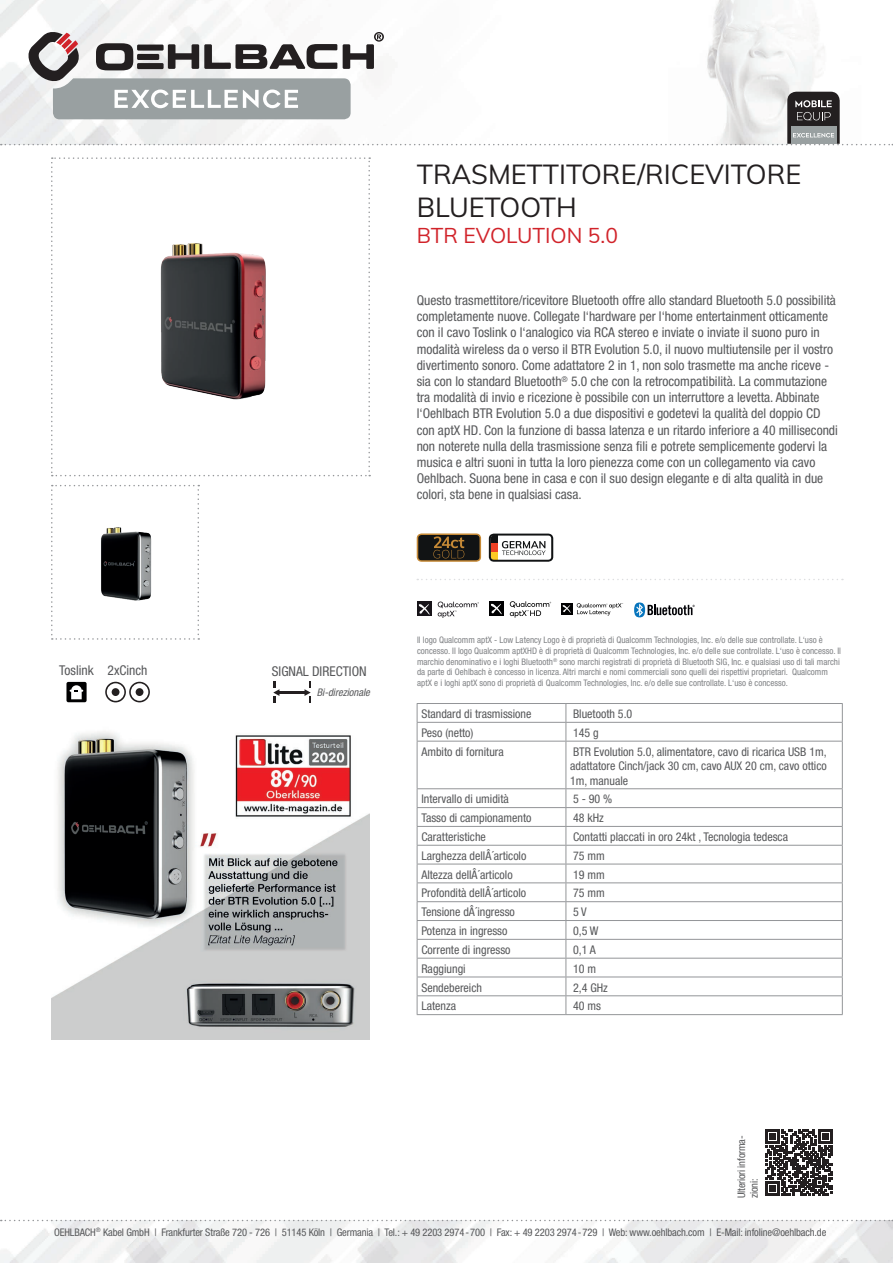
<style>
.page{position:relative;width:893px;height:1263px;background:#fff}
.page>*{position:absolute;margin:0;border:0;box-sizing:border-box;transform-origin:0 0}
.t1{font:27px/32.4px "Muli";color:#231f20}
.t2{font:21px "Muli";color:#d1232a}
.t3{font:condensed 13.5px/16.2px "Helvetica Neue LTW1 G";color:#57585a}
.t4{font:condensed 12px/14.4px "Helvetica Neue LTW1 G";color:#57585a;text-align:justify}
.t5{font:condensed 10.5px/12.6px "Helvetica Neue LTW1 G";letter-spacing:-.01em;color:#57585a}
.t6{font:italic condensed 10.5px "Helvetica Neue LTW1 G";color:#57585a}
.t7{font:condensed 9px/10.8px "Helvetica Neue LTW1 G";color:#808285}
</style>
<div class="page">
<img style="left:0;top:1220px;width:893px;height:43px">
<img style="left:0;top:0;width:818px;height:145px">
<svg style="left:1px;top:1220px;width:892px;height:1px"></svg>
<svg style="left:51px;top:157px;width:319px;height:319px"></svg>
<svg style="left:51px;top:485px;width:148px;height:155px"></svg>
<svg style="left:417px;top:533px;width:64px;height:29px;background:#433623"></svg>
<svg style="left:438px;top:601px;width:41px;height:17px"></svg>
<div style="left:417px;top:601px;width:14px;height:15px;background:#171419"></div>
<svg style="left:418px;top:604px;width:12px;height:11px"></svg>
<div style="left:489px;top:601px;width:15px;height:15px;background:#000001"></div>
<svg style="left:491px;top:603px;width:11px;height:11px"></svg>
<svg style="left:510px;top:601px;width:41px;height:17px"></svg>
<div style="left:561px;top:603px;width:11px;height:11px;background:#000001"></div>
<svg style="left:562px;top:605px;width:9px;height:8px"></svg>
<svg style="left:577px;top:603px;width:46px;height:12px"></svg>
<svg style="left:634px;top:602px;width:61px;height:15px"></svg>
<svg style="left:489px;top:534px;width:64px;height:28px"></svg>
<img style="left:51px;top:731px;width:319px;height:309px">
<svg style="left:66px;top:682px;width:21px;height:20px"></svg>
<svg style="left:105px;top:682px;width:45px;height:20px"></svg>
<div style="left:136px;top:688px;width:7px;height:8px;background:#231f20;border-radius:50%"></div>
<hr style="left:279px;top:691px;width:26px;height:3px;background:#231f20">
<svg style="left:273px;top:681px;width:6px;height:22px"></svg>
<svg style="left:304px;top:681px;width:7px;height:22px"></svg>
<svg style="left:417px;top:579px;width:426px;height:1px"></svg>
<svg style="left:766px;top:1129px;width:66px;height:67px"></svg>
<svg style="left:1px;top:31px;width:892px;height:114px"></svg>
<svg style="left:417px;top:703px;width:426px;height:38px"></svg>
<hr style="left:417px;top:741px;width:149px;height:1px;background:#939598">
<hr style="left:417px;top:741px;width:1px;height:47px;background:#939598">
<hr style="left:566px;top:741px;width:277px;height:1px;background:#939598">
<hr style="left:566px;top:741px;width:1px;height:47px;background:#939598">
<hr style="left:842px;top:741px;width:1px;height:47px;background:#939598">
<hr style="left:417px;top:788px;width:149px;height:1px;background:#939598">
<hr style="left:566px;top:788px;width:277px;height:1px;background:#939598">
<hr style="left:417px;top:807px;width:149px;height:1px;background:#939598">
<hr style="left:566px;top:807px;width:277px;height:1px;background:#939598">
<hr style="left:417px;top:826px;width:149px;height:1px;background:#939598">
<hr style="left:566px;top:826px;width:277px;height:1px;background:#939598">
<hr style="left:417px;top:845px;width:149px;height:1px;background:#939598">
<hr style="left:566px;top:845px;width:277px;height:1px;background:#939598">
<hr style="left:417px;top:864px;width:149px;height:1px;background:#939598">
<hr style="left:566px;top:864px;width:277px;height:1px;background:#939598">
<hr style="left:417px;top:882px;width:149px;height:1px;background:#939598">
<hr style="left:566px;top:882px;width:277px;height:1px;background:#939598">
<hr style="left:417px;top:901px;width:149px;height:1px;background:#939598">
<hr style="left:566px;top:901px;width:277px;height:1px;background:#939598">
<hr style="left:417px;top:920px;width:149px;height:1px;background:#939598">
<hr style="left:566px;top:920px;width:277px;height:1px;background:#939598">
<hr style="left:417px;top:939px;width:149px;height:1px;background:#939598">
<hr style="left:566px;top:939px;width:277px;height:1px;background:#939598">
<hr style="left:417px;top:958px;width:149px;height:1px;background:#939598">
<hr style="left:566px;top:958px;width:277px;height:1px;background:#939598">
<hr style="left:417px;top:976px;width:149px;height:1px;background:#939598">
<hr style="left:566px;top:976px;width:277px;height:1px;background:#939598">
<hr style="left:417px;top:995px;width:149px;height:1px;background:#939598">
<svg style="left:417px;top:789px;width:1px;height:225px"></svg>
<hr style="left:566px;top:995px;width:277px;height:1px;background:#939598">
<svg style="left:566px;top:789px;width:1px;height:225px"></svg>
<svg style="left:842px;top:789px;width:1px;height:225px"></svg>
<hr style="left:417px;top:1014px;width:149px;height:1px;background:#939598">
<hr style="left:566px;top:1014px;width:277px;height:1px;background:#939598">
<h1 class="t1" style="left:417px;top:157px;width:386px">TRASMETTITORE/RICEVITORE<br>BLUETOOTH</h1>
<h2 class="t2" style="left:417px;top:221px;width:203px">BTR EVOLUTION 5.0</h2>
<p class="t3" style="left:417px;top:292px;width:423px">Questo trasmettitore/ricevitore Bluetooth offre allo standard Bluetooth 5.0 possibilità completamente nuove. Collegate l‘hardware per l‘home entertainment otticamente con il cavo Toslink o l‘analogico via RCA stereo e inviate o inviate il suono puro in modalità wireless da o verso il BTR Evolution 5.0, il nuovo multiutensile per il vostro divertimento sonoro. Come adattatore 2 in 1, non solo trasmette ma anche riceve - sia con lo standard Bluetooth<sup>®</sup> 5.0 che con la retrocompatibilità. La commutazione tra modalità di invio e ricezione è possibile con un interruttore a levetta. Abbinate l‘Oehlbach BTR Evolution 5.0 a due dispositivi e godetevi la qualità del doppio CD con aptX HD. Con la funzione di bassa latenza e un ritardo inferiore a 40 millisecondi non noterete nulla della trasmissione senza fili e potrete semplicemente godervi la musica e altri suoni in tutta la loro pienezza come con un collegamento via cavo Oehlbach. Suona bene in casa e con il suo design elegante e di alta qualità in due colori, sta bene in qualsiasi casa.</p>
<p class="t3" style="left:59px;top:662px;width:90px">Toslink 2xCinch</p>
<p class="t3" style="left:272px;top:663px;width:96px">SIGNAL DIRECTION</p>
<p class="t6" style="left:317px;top:686px;width:57px">Bi-direzionale</p>
<p class="t7" style="left:417px;top:634px;width:425px">Il logo Qualcomm aptX - Low Latency Logo è di proprietà di Qualcomm Technologies, Inc. e/o delle sue controllate. L‘uso è concesso. Il logo Qualcomm aptXHD è di proprietà di Qualcomm Technologies, Inc. e/o delle sue controllate. L‘uso è concesso. Il marchio denominativo e i loghi Bluetooth<sup>®</sup> sono marchi registrati di proprietà di Bluetooth SIG, Inc. e qualsiasi uso di tali marchi da parte di Oehlbach è concesso in licenza. Altri marchi e nomi commerciali sono quelli dei rispettivi proprietari. Qualcomm aptX e i loghi aptX sono di proprietà di Qualcomm Technologies, Inc. e/o delle sue controllate. L‘uso è concesso.</p>
<p class="t4" style="left:421px;top:707px;width:112px">Standard di trasmissione</p>
<p class="t4" style="left:573px;top:707px;width:61px">Bluetooth 5.0</p>
<p class="t4" style="left:421px;top:725px;width:54px">Peso (netto)</p>
<p class="t4" style="left:573px;top:725px;width:27px">145 g</p>
<p class="t4" style="left:421px;top:744px;width:84px">Ambito di fornitura</p>
<p class="t4" style="left:570px;top:744px;width:258px">BTR Evolution 5.0, alimentatore, cavo di ricarica USB 1m, adattatore Cinch/jack 30 cm, cavo AUX 20 cm, cavo ottico 1m, manuale</p>
<p class="t4" style="left:421px;top:792px;width:89px">Intervallo di umidità</p>
<p class="t4" style="left:573px;top:792px;width:41px">5 - 90 %</p>
<p class="t4" style="left:421px;top:811px;width:112px">Tasso di campionamento</p>
<p class="t4" style="left:573px;top:811px;width:32px">48 kHz</p>
<p class="t4" style="left:421px;top:829px;width:66px">Caratteristiche</p>
<p class="t4" style="left:573px;top:829px;width:216px">Contatti placcati in oro 24kt , Tecnologia tedesca</p>
<p class="t4" style="left:421px;top:848px;width:107px">Larghezza dellÂ´articolo</p>
<p class="t4" style="left:573px;top:848px;width:33px">75 mm</p>
<p class="t4" style="left:421px;top:867px;width:93px">Altezza dellÂ´articolo</p>
<p class="t4" style="left:573px;top:867px;width:33px">19 mm</p>
<p class="t4" style="left:421px;top:886px;width:106px">Profondità dellÂ´articolo</p>
<p class="t4" style="left:573px;top:886px;width:33px">75 mm</p>
<p class="t4" style="left:421px;top:905px;width:95px">Tensione dÂ´ingresso</p>
<p class="t4" style="left:573px;top:905px;width:15px">5 V</p>
<p class="t4" style="left:421px;top:924px;width:88px">Potenza in ingresso</p>
<p class="t4" style="left:573px;top:924px;width:27px">0,5 W</p>
<p class="t4" style="left:421px;top:942px;width:91px">Corrente di ingresso</p>
<p class="t4" style="left:573px;top:942px;width:24px">0,1 A</p>
<p class="t4" style="left:421px;top:961px;width:46px">Raggiungi</p>
<p class="t4" style="left:573px;top:961px;width:25px">10 m</p>
<p class="t4" style="left:421px;top:980px;width:62px">Sendebereich</p>
<p class="t4" style="left:573px;top:980px;width:36px">2,4 GHz</p>
<p class="t4" style="left:421px;top:999px;width:36px">Latenza</p>
<p class="t4" style="left:573px;top:999px;width:29px">40 ms</p>
<p class="t5" style="left:735px;top:1198px;width:64px;rotate:-90deg">Ulteriori informa&shy;zioni:</p>
<p class="t5" style="left:54px;top:1226px;width:774px">OEHLBACH<sup>®</sup> Kabel GmbH | Frankfurter Straße 720 - 726 | 51145 Köln | Germania | Tel.: + 49 2203 2974-700 | Fax: + 49 2203 2974-729 | Web: www.oehlbach.com | E-Mail: infoline@oehlbach.de</p>
</div>
